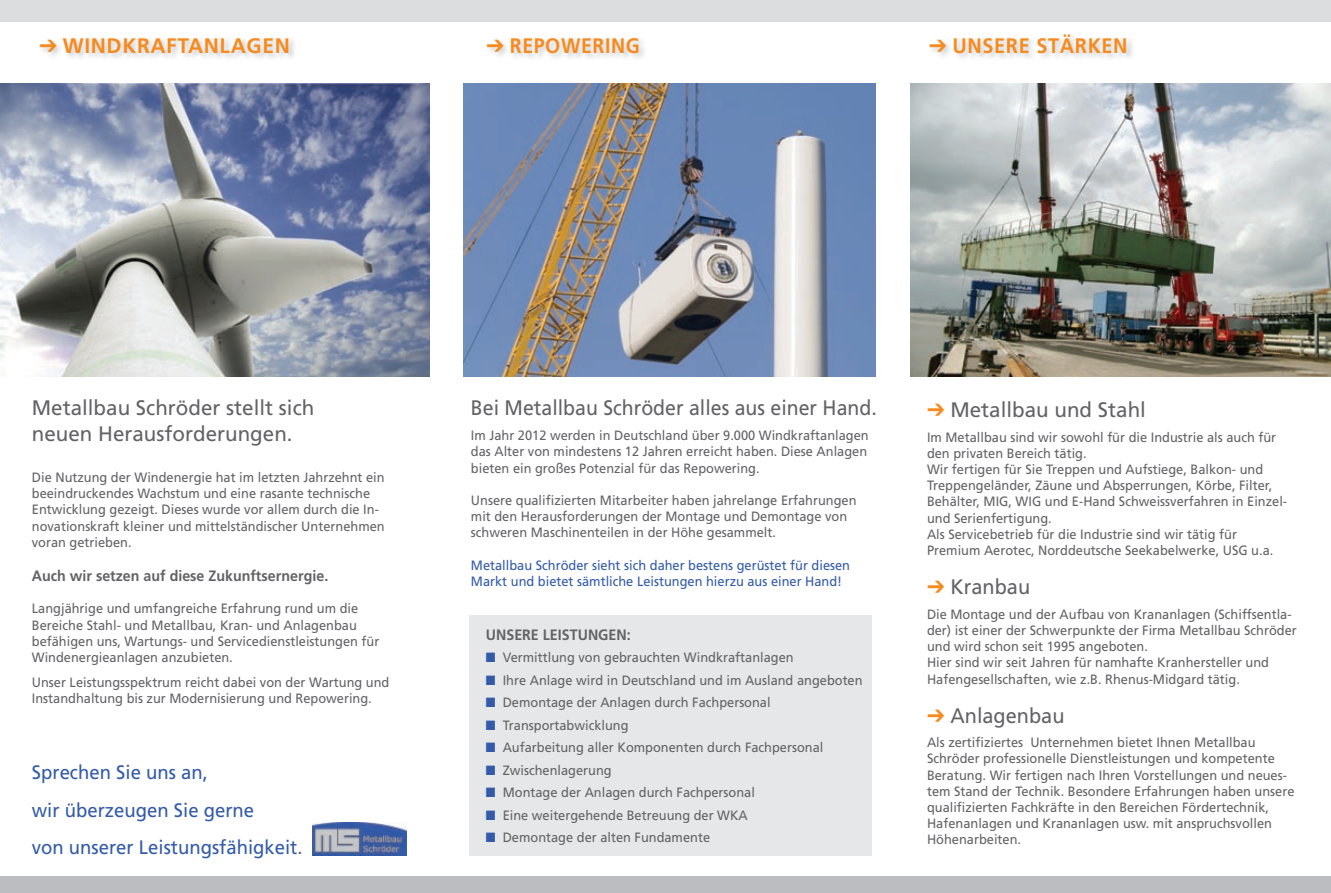
<style>
.page{position:relative;width:1331px;height:893px;background:#fff}
.page>*{position:absolute;margin:0;border:0;box-sizing:border-box;transform-origin:0 0}
.t1{font:21px/25.2px "Frutiger LT";color:#636366}
.t2{font:21px "Frutiger LT";color:#636366;scale:.93 1}
.t3{font:21px "Frutiger LT";color:#636366;scale:.95 1}
.t4{font:700 21px "Frutiger LT";letter-spacing:.03em;color:#f68b1f}
.t5{font:700 21px "Frutiger LT";letter-spacing:.03em;color:#f68b1f;scale:.95 1}
.t6{font:700 21px "Frutiger LT";letter-spacing:.03em;color:#f68b1f;scale:.93 1}
.t7{font:19.5px/37.5px "Frutiger LT";color:#335ba9;scale:.95 1}
.t8{font:700 15px "Frutiger LT";color:#636366;scale:.95 1}
.t9{font:13.5px/16.2px "Frutiger LT";color:#636366;scale:.95 1}
.t10{font:13.5px/16.2px "Frutiger LT";color:#335ba9;scale:.95 1}
.s1{color:#636366}
.s2{color:#335ba9}
.s3{color:#f68b1f}
</style>
<div class="page">
<img style="left:910px;top:83px;width:421px;height:294px">
<div style="left:469px;top:615px;width:403px;height:241px;background:#e6e7e9"></div>
<img style="left:463px;top:83px;width:413px;height:294px">
<img style="left:0;top:83px;width:429px;height:294px">
<div style="left:0;top:0;width:1331px;height:22px;background:#dcdddf"></div>
<div style="left:0;top:876px;width:1331px;height:17px;background:#bcbdc0"></div>
<img style="left:313px;top:822px;width:93px;height:34px">
<h1 class="t4" style="left:39px;top:34px;width:252px">➔ WINDKRAFTANLAGEN</h1>
<h1 class="t6" style="left:486px;top:34px;width:167px">➔ REPOWERING</h1>
<h1 class="t5" style="left:929px;top:34px;width:211px">➔ UNSERE STÄRKEN</h1>
<h1 class="t1" style="left:32px;top:396px;width:284px">Metallbau Schröder stellt sich neuen Herausforderungen.</h1>
<p class="t9" style="left:32px;top:469px;width:373px">Die Nutzung der Windenergie hat im letzten Jahrzehnt ein beeindruckendes Wachstum und eine rasante technische Entwicklung gezeigt. Dieses wurde vor allem durch die In&shy;novationskraft kleiner und mittelständischer Unternehmen voran getrieben.</p>
<p class="t8" style="left:32px;top:567px;width:313px">Auch wir setzen auf diese Zukunftsernergie.</p>
<p class="t9" style="left:32px;top:601px;width:367px">Langjährige und umfangreiche Erfahrung rund um die Bereiche Stahl- und Metallbau, Kran- und Anlagenbau befähigen uns, Wartungs- und Servicedienstleistungen für Windenergieanlagen anzubieten.</p>
<p class="t9" style="left:32px;top:674px;width:378px">Unser Leistungsspektrum reicht dabei von der Wartung und<br>Instandhaltung bis zur Modernisierung und Repowering.</p>
<h2 class="t7" style="left:32px;top:754px;width:286px">Sprechen Sie uns an,<br>wir überzeugen Sie gerne<br>von unserer Leistungsfähigkeit<span class="s1">.</span></h2>
<h1 class="t2" style="left:471px;top:396px;width:438px">Bei Metallbau Schröder alles aus einer Hand.</h1>
<p class="t9" style="left:471px;top:427px;width:420px;text-align:justify">Im Jahr 2012 werden in Deutschland über 9.000 Windkraftanlagen das Alter von mindestens 12 Jahren erreicht haben. Diese Anlagen bieten ein großes Potenzial für das Repowering.</p>
<p class="t9" style="left:471px;top:492px;width:407px">Unsere qualifizierten Mitarbeiter haben jahrelange Erfahrungen mit den Herausforderungen der Montage und Demontage von schweren Maschinenteilen in der Höhe gesammelt.</p>
<p class="t10" style="left:471px;top:557px;width:401px">Metallbau Schröder sieht sich daher bestens gerüstet für diesen<br>Markt und bietet sämtliche Leistungen hierzu aus einer Hand!</p>
<p class="t8" style="left:486px;top:625px;width:154px">UNSERE LEISTUNGEN:</p>
<p class="t9" style="left:486px;top:649px;width:326px"><span class="s2">■</span> Vermittlung von gebrauchten Windkraftanlagen</p>
<p class="t9" style="left:486px;top:672px;width:398px"><span class="s2">■</span> Ihre Anlage wird in Deutschland und im Ausland angeboten</p>
<p class="t9" style="left:486px;top:694px;width:301px"><span class="s2">■</span> Demontage der Anlagen durch Fachpersonal</p>
<p class="t9" style="left:486px;top:717px;width:152px"><span class="s2">■</span> Transportabwicklung</p>
<p class="t9" style="left:486px;top:739px;width:357px"><span class="s2">■</span> Aufarbeitung aller Komponenten durch Fachpersonal</p>
<p class="t9" style="left:486px;top:762px;width:134px"><span class="s2">■</span> Zwischenlagerung</p>
<p class="t9" style="left:486px;top:784px;width:285px"><span class="s2">■</span> Montage der Anlagen durch Fachpersonal</p>
<p class="t9" style="left:486px;top:807px;width:277px"><span class="s2">■</span> Eine weitergehende Betreuung der WKA</p>
<p class="t9" style="left:486px;top:829px;width:238px"><span class="s2">■</span> Demontage der alten Fundamente</p>
<h1 class="t1" style="left:927px;top:397px;width:220px"><span class="s3">➔</span> Metallbau und Stahl</h1>
<p class="t9" style="left:927px;top:429px;width:381px">Im Metallbau sind wir sowohl für die Industrie als auch für den privaten Bereich tätig.<br>Wir fertigen für Sie Treppen und Aufstiege, Balkon- und Treppengeländer, Zäune und Absperrungen, Körbe, Filter, Behälter, MIG, WIG und E-Hand Schweissverfahren in Einzel&shy;und Serienfertigung.<br>Als Servicebetrieb für die Industrie sind wir tätig für Premium Aerotec, Norddeutsche Seekabelwerke, USG u.a.</p>
<h1 class="t3" style="left:927px;top:574px;width:110px"><span class="s3">➔</span> Kranbau</h1>
<p class="t9" style="left:927px;top:606px;width:391px">Die Montage und der Aufbau von Krananlagen (Schiffsentla&shy;der) ist einer der Schwerpunkte der Firma Metallbau Schröder und wird schon seit 1995 angeboten.<br>Hier sind wir seit Jahren für namhafte Kranhersteller und Hafengesellschaften, wie z.B. Rhenus-Midgard tätig.</p>
<h1 class="t3" style="left:927px;top:703px;width:146px"><span class="s3">➔</span> Anlagenbau</h1>
<p class="t9" style="left:927px;top:734px;width:388px">Als zertifiziertes Unternehmen bietet Ihnen Metallbau Schröder professionelle Dienstleistungen und kompetente Beratung. Wir fertigen nach Ihren Vorstellungen und neues&shy;tem Stand der Technik. Besondere Erfahrungen haben unsere qualifizierten Fachkräfte in den Bereichen Fördertechnik, Hafenanlagen und Krananlagen usw. mit anspruchsvollen Höhenarbeiten.</p>
</div>
